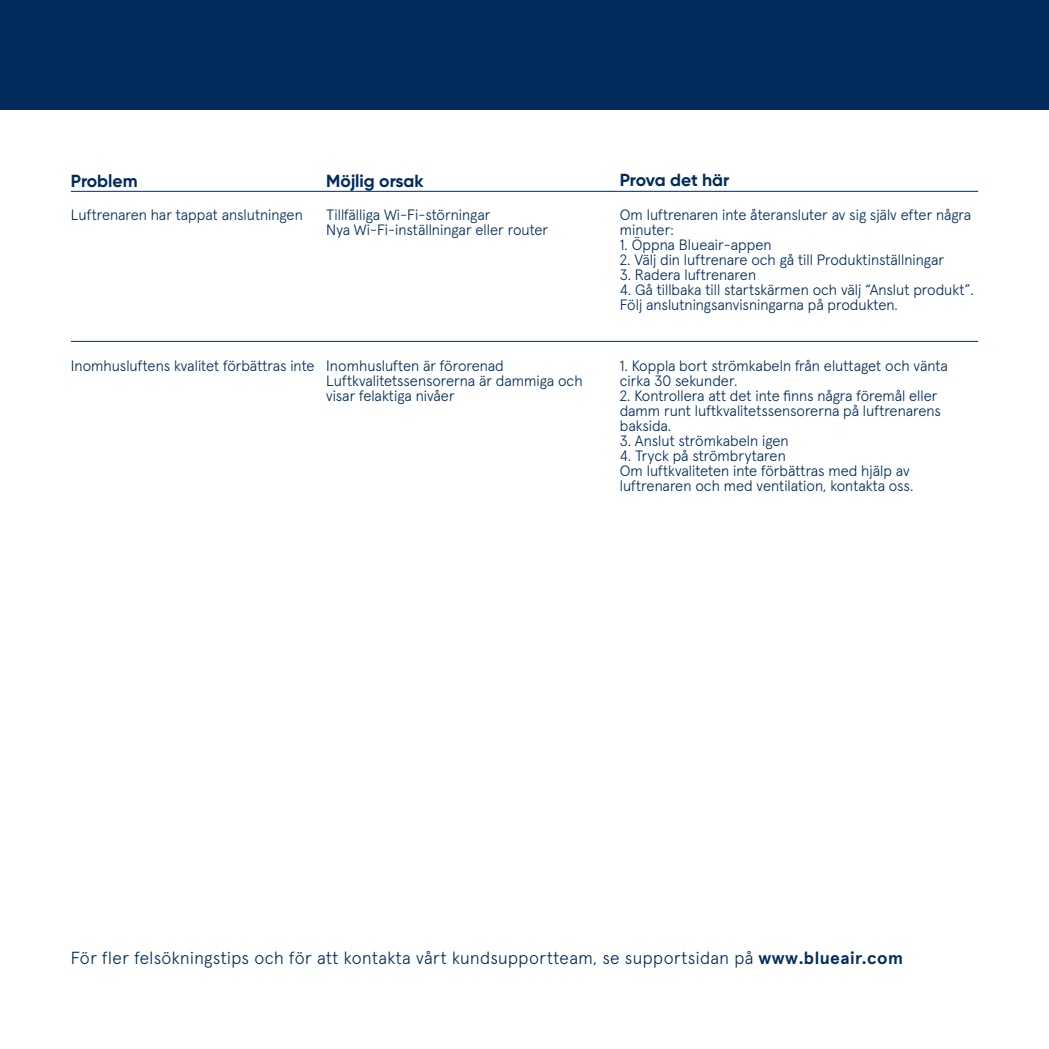
<style>
.page{position:relative;width:1049px;height:1049px;background:#fff}
.page>*{position:absolute;margin:0;border:0;box-sizing:border-box;transform-origin:0 0}
.t1{font:300 17.5px "Apercu Pro";letter-spacing:.025em;color:#002b5c}
.t2{font:700 17.5px "Gilroy";color:#002b5c}
.t3{font:300 15px/15px "Apercu Pro";color:#002b5c}
.s1{font-weight:700}
</style>
<div class="page">
<div style="left:0;top:0;width:1049px;height:109px;background:#002b5c"></div>
<hr style="left:71px;top:341px;width:907px;height:1px;background:#002b5c">
<hr style="left:71px;top:191px;width:907px;height:1px;background:#002b5c">
<p class="t2" style="left:71px;top:170px;width:68px">Problem</p>
<p class="t2" style="left:326px;top:170px;width:99px">Möjlig orsak</p>
<p class="t2" style="left:620px;top:169px;width:111px">Prova det här</p>
<p class="t3" style="left:71px;top:206px;width:234px">Luftrenaren har tappat anslutningen</p>
<p class="t3" style="left:326px;top:206px;width:223px">Tillfälliga Wi-Fi-störningar<br>Nya Wi-Fi-inställningar eller router</p>
<p class="t3" style="left:620px;top:206px;width:353px">Om luftrenaren inte återansluter av sig själv efter några minuter:</p>
<p class="t3" style="left:620px;top:236px;width:153px">1. Öppna Blueair-appen</p>
<p class="t3" style="left:620px;top:251px;width:326px">2. Välj din luftrenare och gå till Produktinställningar</p>
<p class="t3" style="left:620px;top:266px;width:138px">3. Radera luftrenaren</p>
<p class="t3" style="left:620px;top:281px;width:356px">4. Gå tillbaka till startskärmen och välj “Anslut produkt”.<br>Följ anslutningsanvisningarna på produkten.</p>
<p class="t3" style="left:71px;top:357px;width:245px">Inomhusluftens kvalitet förbättras inte</p>
<p class="t3" style="left:326px;top:357px;width:258px">Inomhusluften är förorenad<br>Luftkvalitetssensorerna är dammiga och visar felaktiga nivåer</p>
<p class="t3" style="left:620px;top:357px;width:330px">1. Koppla bort strömkabeln från eluttaget och vänta cirka 30 sekunder.</p>
<p class="t3" style="left:620px;top:387px;width:323px">2. Kontrollera att det inte finns några föremål eller damm runt luftkvalitetssensorerna på luftrenarens baksida.</p>
<p class="t3" style="left:620px;top:432px;width:170px">3. Anslut strömkabeln igen</p>
<p class="t3" style="left:620px;top:447px;width:295px">4. Tryck på strömbrytaren<br>Om luftkvaliteten inte förbättras med hjälp av luftrenaren och med ventilation, kontakta oss.</p>
<p class="t1" style="left:71px;top:945px;width:834px">För fler felsökningstips och för att kontakta vårt kundsupportteam, se supportsidan på <span class="s1">www.blueair.com</span></p>
</div>
